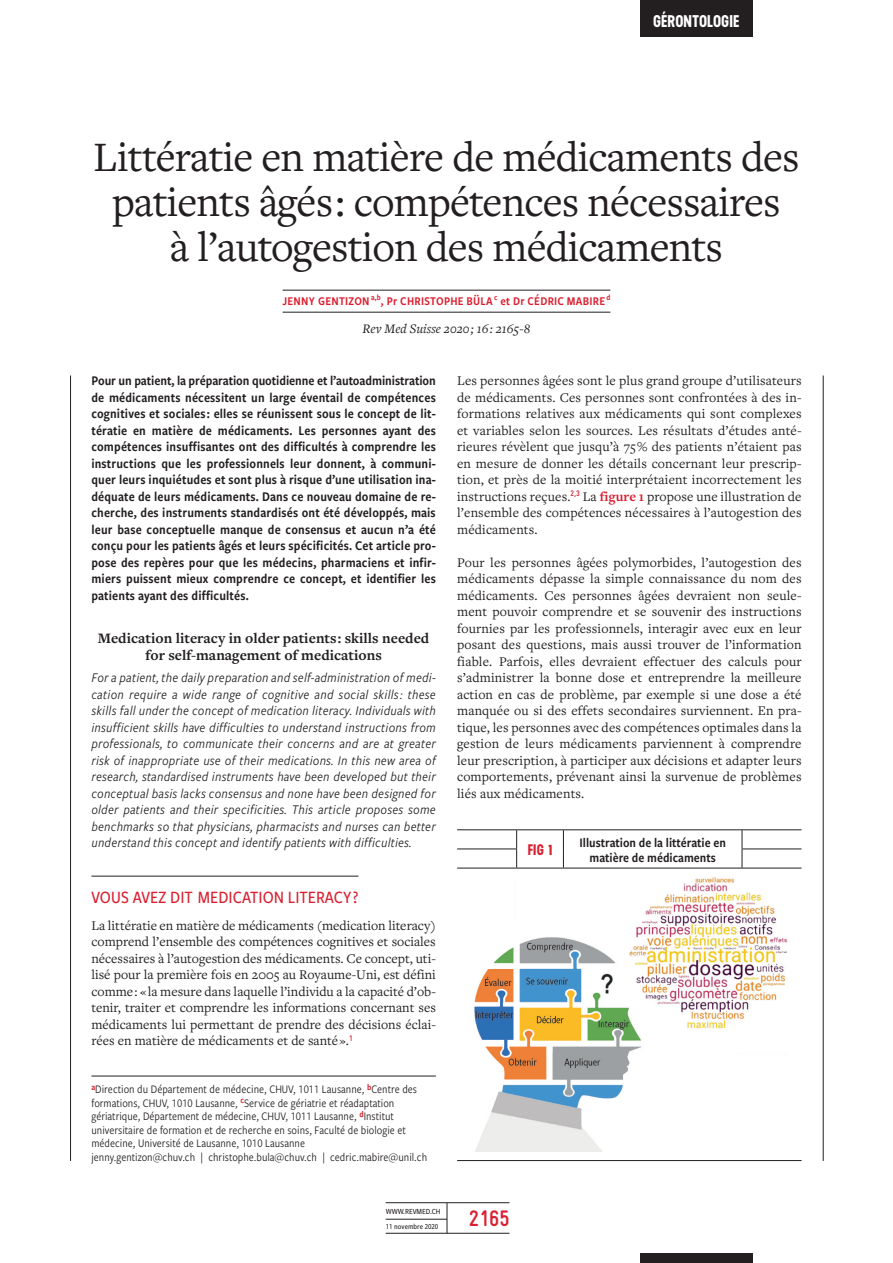
<style>
.page{position:relative;width:893px;height:1263px;background:#fff}
.page>*{position:absolute;margin:0;border:0;box-sizing:border-box;transform-origin:0 0}
._1P_Titre_Article{font:43.5px/45px "Freight Text Pro";letter-spacing:-.02em;color:#231f20;text-align:center}
.t1{font:700 22.5px "Gravur Condensed Pro";color:#da2031}
._1P_T1_Intro{font:500 18px "Freight Sans Cnd Pro";color:#da2031}
.t2{font:700 16.95px "Neusa";letter-spacing:.005em;color:#fff}
._1P_FIG_X_TAB_X{font:700 15.3px "Neusa";color:#da2031}
._1P_Titre_ANG{font:700 15px/16.5px "Freight Text Pro";color:#231f20;text-align:center}
._1P_Texte_courant{font:13.8px/16.5px "Freight Text Pro";letter-spacing:.01em;color:#231f20;text-align:justify}
._1P_Resume_FR{font:13.8px/16.5px "Freight Sans Cnd Pro Semi";letter-spacing:.01em;color:#231f20;text-align:justify}
._1P_Resume_ANG{font:italic 13.8px/16.5px "Freight Sans Cnd Pro";letter-spacing:.01em;color:#231f20;text-align:justify}
._1P_FIG_TAB_Titre{font:13.5px/15px "Freight Sans Cnd Pro Semi";color:#231f20;text-align:center}
._1P_Rev_med_suisse_r{font:italic 13.5px "Freight Text Pro";color:#231f20}
._1P_Auteurs{font:12.3px "Freight Sans Cnd Pro Semi";letter-spacing:.02em;color:#da2031}
._1P_Notes_auteurs{font:12px/13.5px "Freight Sans Cnd Pro";color:#231f20}
.t3{font:500 8.1px "Freight Sans Cnd Pro";color:#231f20}
.t4{font:500 7.8px "Freight Sans Cnd Pro";color:#231f20}
.s1{font-weight:700;color:#da2031}
</style>
<div class="page">
<div style="left:640px;top:0;width:112px;height:37px;background:#231f20"></div>
<div style="left:640px;top:1253px;width:112px;height:10px;background:#231f20"></div>
<hr style="left:386px;top:1202px;width:123px;height:1px;background:#231f20">
<hr style="left:386px;top:1233px;width:123px;height:1px;background:#231f20">
<hr style="left:386px;top:1219px;width:61px;height:1px;background:#231f20">
<hr style="left:447px;top:1203px;width:1px;height:30px;background:#231f20">
<hr style="left:91px;top:876px;width:267px;height:1px;background:#231f20">
<hr style="left:283px;top:290px;width:327px;height:1px;background:#231f20">
<hr style="left:283px;top:312px;width:327px;height:1px;background:#231f20">
<hr style="left:91px;top:1076px;width:345px;height:1px;background:#231f20">
<hr style="left:70px;top:375px;width:1px;height:786px;background:#231f20">
<hr style="left:823px;top:375px;width:1px;height:786px;background:#231f20">
<img style="left:474px;top:877px;width:314px;height:275px">
<hr style="left:457px;top:868px;width:60px;height:1px;background:#231f20">
<hr style="left:517px;top:868px;width:46px;height:1px;background:#231f20">
<hr style="left:563px;top:868px;width:179px;height:1px;background:#231f20">
<hr style="left:742px;top:868px;width:59px;height:1px;background:#231f20">
<svg style="left:457px;top:830px;width:344px;height:38px"></svg>
<hr style="left:457px;top:829px;width:60px;height:1px;background:#231f20">
<hr style="left:517px;top:829px;width:46px;height:1px;background:#231f20">
<hr style="left:563px;top:829px;width:179px;height:1px;background:#231f20">
<hr style="left:742px;top:829px;width:59px;height:1px;background:#231f20">
<hr style="left:457px;top:1160px;width:344px;height:1px;background:#231f20">
<p class="t2" style="left:653px;top:9px;width:88px">GÉRONTOLOGIE</p>
<p class="_1P_Titre_Article" style="left:93px;top:133px;width:708px">Littératie en matière de médicaments des patients âgés : compétences nécessaires<br>à l’autogestion des médicaments</p>
<p class="_1P_Auteurs" style="left:282px;top:293px;width:329px">JENNY GENTIZON <sup>a,b</sup>, Pr CHRISTOPHE BÜLA <sup>c</sup> et Dr CÉDRIC MABIRE <sup>d</sup></p>
<p class="_1P_Rev_med_suisse_r" style="left:363px;top:320px;width:169px">Rev Med Suisse 2020 ; 16 : 2165-8</p>
<p class="_1P_Resume_FR" style="left:91px;top:372px;width:346px">Pour un patient, la préparation quotidienne et l’autoadministration de médicaments nécessitent un large éventail de compétences cognitives et sociales : elles se réunissent sous le concept de lit&shy;tératie en matière de médicaments. Les personnes ayant des compétences insuffisantes ont des difficultés à comprendre les instructions que les professionnels leur donnent, à communi&shy;quer leurs inquiétudes et sont plus à risque d’une utilisation ina&shy;déquate de leurs médicaments. Dans ce nouveau domaine de re&shy;cherche, des instruments standardisés ont été développés, mais leur base conceptuelle manque de consensus et aucun n’a été conçu pour les patients âgés et leurs spécificités. Cet article pro&shy;pose des repères pour que les médecins, pharmaciens et infir&shy;miers puissent mieux comprendre ce concept, et identifier les patients ayant des difficultés.</p>
<p class="_1P_Titre_ANG" style="left:98px;top:630px;width:333px">Medication literacy in older patients : skills needed for self-management of medications</p>
<p class="_1P_Resume_ANG" style="left:91px;top:669px;width:346px">For a patient, the daily preparation and self-administration of medi&shy;cation require a wide range of cognitive and social skills : these skills fall under the concept of medication literacy. Individuals with insufficient skills have difficulties to understand instructions from professionals, to communicate their concerns and are at greater risk of inappropriate use of their medications. In this new area of research, standardised instruments have been developed but their conceptual basis lacks consensus and none have been designed for older patients and their specificities. This article proposes some benchmarks so that physicians, pharmacists and nurses can better understand this concept and identify patients with difficulties.</p>
<p class="_1P_T1_Intro" style="left:91px;top:885px;width:269px">VOUS AVEZ DIT MEDICATION LITERACY ?</p>
<p class="_1P_Texte_courant" style="left:91px;top:917px;width:346px">La littératie en matière de médicaments (medication literacy) comprend l’ensemble des compétences cognitives et sociales nécessaires à l’autogestion des médicaments. Ce concept, uti&shy;lisé pour la première fois en 2005 au Royaume-Uni, est défini comme : « la mesure dans laquelle l’individu a la capacité d’ob&shy;tenir, traiter et comprendre les informations concernant ses médicaments lui permettant de prendre des décisions éclai&shy;rées en matière de médicaments et de santé ».<sup>1</sup></p>
<p class="_1P_Notes_auteurs" style="left:91px;top:1082px;width:337px"><sup>a</sup>Direction du Département de médecine, CHUV, 1011 Lausanne, <sup>b</sup>Centre des formations, CHUV, 1010 Lausanne, <sup>c</sup>Service de gériatrie et réadaptation gériatrique, Département de médecine, CHUV, 1011 Lausanne, <sup>d</sup>Institut universitaire de formation et de recherche en soins, Faculté de biologie et médecine, Université de Lausanne, 1010 Lausanne<br>jenny.gentizon@chuv.ch | christophe.bula@chuv.ch | cedric.mabire@unil.ch</p>
<p class="_1P_Texte_courant" style="left:457px;top:372px;width:346px">Les personnes âgées sont le plus grand groupe d’utilisateurs de médicaments. Ces personnes sont confrontées à des in&shy;formations relatives aux médicaments qui sont complexes et variables selon les sources. Les résultats d’études anté&shy;rieures révèlent que jusqu’à 75 % des patients n’étaient pas en mesure de donner les détails concernant leur prescrip&shy;tion, et près de la moitié interprétaient incorrectement les instructions reçues.<sup>2,3</sup> La <span class="s1">figure 1</span> propose une illustration de l’ensemble des compétences nécessaires à l’autogestion des médicaments.</p>
<p class="_1P_Texte_courant" style="left:457px;top:554px;width:346px">Pour les personnes âgées polymorbides, l’autogestion des médicaments dépasse la simple connaissance du nom des médicaments. Ces personnes âgées devraient non seule&shy;ment pouvoir comprendre et se souvenir des instructions fournies par les professionnels, interagir avec eux en leur posant des questions, mais aussi trouver de l’information fiable. Parfois, elles devraient effectuer des calculs pour s’administrer la bonne dose et entreprendre la meilleure action en cas de problème, par exemple si une dose a été manquée ou si des effets secondaires surviennent. En pra&shy;tique, les personnes avec des compétences optimales dans la gestion de leurs médicaments parviennent à comprendre leur prescription, à participer aux décisions et adapter leurs comportements, prévenant ainsi la survenue de problèmes liés aux médicaments.</p>
<p class="_1P_FIG_X_TAB_X" style="left:528px;top:839px;width:26px">FIG 1</p>
<p class="_1P_FIG_TAB_Titre" style="left:579px;top:834px;width:148px">Illustration de la littératie en matière de médicaments</p>
<p class="t3" style="left:386px;top:1205px;width:56px">WWW.REVMED.CH</p>
<p class="t4" style="left:386px;top:1221px;width:54px">11 novembre 2020</p>
<h2 class="t1" style="left:469px;top:1206px;width:42px">2165</h2>
</div>
